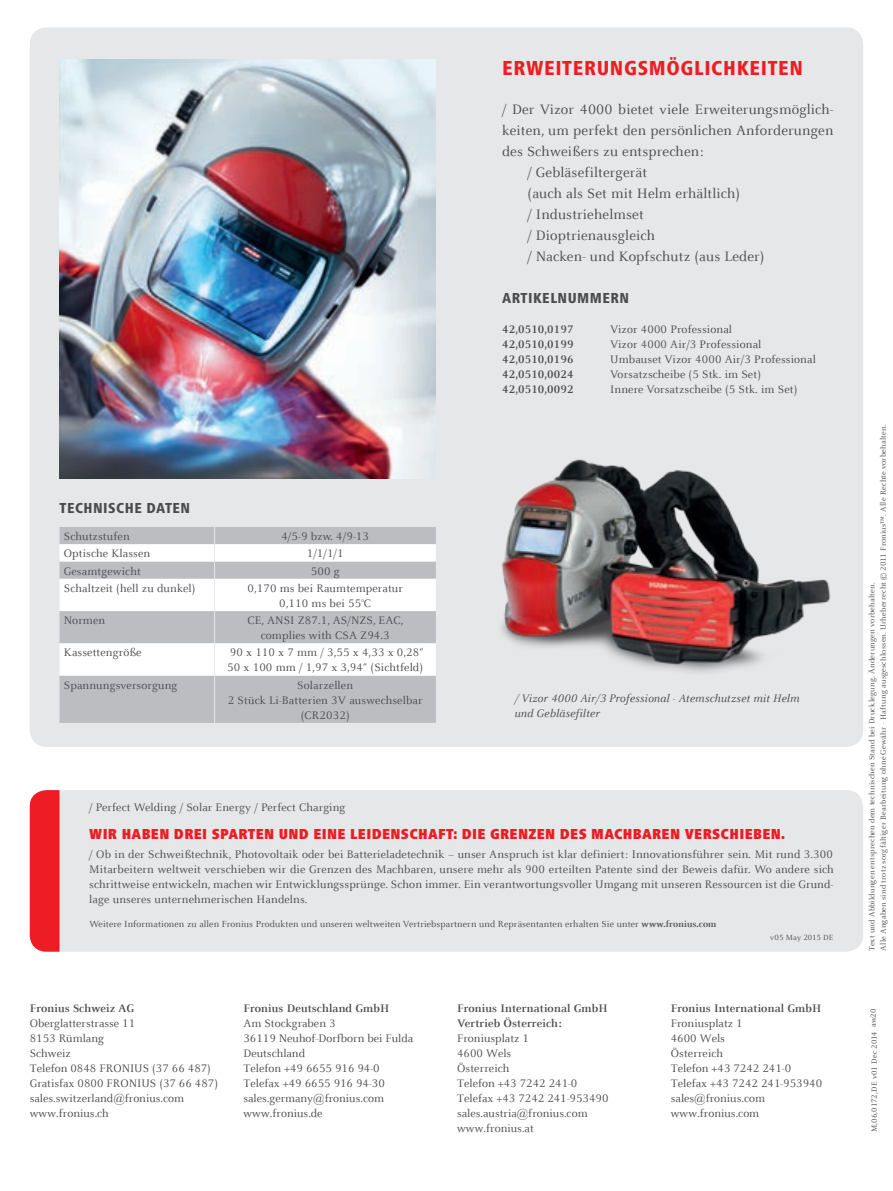
<style>
.page{position:relative;width:893px;height:1191px;background:#fff}
.page>*{position:absolute;margin:0;border:0;box-sizing:border-box;transform-origin:0 0}
.t1{font:800 condensed 21px "Frutiger Next LTW1 G";letter-spacing:.03em;color:#ee1d23}
.t2{font:15px "Celeste Offc Pro";letter-spacing:.01em;color:#4b4c4d}
.t3{font:900 condensed 15px "Frutiger Next LTW1 G";letter-spacing:.02em;color:#ee1d23}
.t4{font:800 condensed 15px "Frutiger Next LTW1 G";letter-spacing:.03em;color:#4b4c4d}
.t5{font:12px/15px "Celeste Offc Pro";letter-spacing:.01em;color:#4b4c4d}
.t6{font:700 12px/15px "Celeste Offc Pro";letter-spacing:.01em;color:#4b4c4d}
.t7{font:italic 12px/15px "Celeste Offc Pro";letter-spacing:.01em;color:#4b4c4d}
.t8{font:9.75px "Celeste Offc Pro";letter-spacing:.01em;color:#4b4c4d}
.t9{font:8.25px/11.2px "Celeste Offc Pro";letter-spacing:.02em;color:#4b4c4d}
.s1{font-weight:700}
</style>
<div class="page">
<div style="left:30px;top:27px;width:833px;height:720px;background:#e6e7e9;border-radius:17px"></div>
<img style="left:60px;top:60px;width:376px;height:418px">
<img style="left:501px;top:459px;width:330px;height:213px">
<div style="left:60px;top:790px;width:803px;height:161px;background:#e6e7e9"></div>
<div style="left:30px;top:790px;width:30px;height:161px;background:#ee1d23"></div>
<div style="left:60px;top:527px;width:376px;height:196px;background:#bcbdc0"></div>
<svg style="left:60px;top:544px;width:376px;height:131px;background:#e5e6e7"></svg>
<svg style="left:214px;top:527px;width:1px;height:52px"></svg>
<hr style="left:214px;top:579px;width:1px;height:32px;background:#e6e7e9">
<hr style="left:214px;top:611px;width:1px;height:32px;background:#e6e7e9">
<hr style="left:214px;top:643px;width:1px;height:32px;background:#e6e7e9">
<hr style="left:214px;top:675px;width:1px;height:48px;background:#e6e7e9">
<h1 class="t1" style="left:502px;top:56px;width:302px">ERWEITERUNGSMÖGLICHKEITEN</h1>
<p class="t2" style="left:502px;top:100px;width:333px">/ Der Vizor 4000 bietet viele Erweiterungsmöglich-</p>
<p class="t2" style="left:502px;top:121px;width:333px">keiten, um perfekt den persönlichen Anforderungen</p>
<p class="t2" style="left:502px;top:142px;width:203px">des Schweißers zu entsprechen:</p>
<p class="t2" style="left:528px;top:163px;width:121px">/ Gebläsefiltergerät</p>
<p class="t2" style="left:528px;top:184px;width:214px">(auch als Set mit Helm erhältlich)</p>
<p class="t2" style="left:528px;top:205px;width:118px">/ Industriehelmset</p>
<p class="t2" style="left:528px;top:226px;width:129px">/ Dioptrienausgleich</p>
<p class="t2" style="left:528px;top:247px;width:238px">/ Nacken- und Kopfschutz (aus Leder)</p>
<p class="t4" style="left:60px;top:499px;width:132px">TECHNISCHE DATEN</p>
<p class="t5" style="left:64px;top:528px;width:67px">Schutzstufen</p>
<p class="t5" style="left:281px;top:528px;width:89px">4/5-9 bzw. 4/9-13</p>
<p class="t5" style="left:64px;top:546px;width:88px">Optische Klassen</p>
<p class="t5" style="left:307px;top:546px;width:38px">1/1/1/1</p>
<p class="t5" style="left:64px;top:563px;width:79px">Gesamtgewicht</p>
<p class="t5" style="left:311px;top:563px;width:30px">500 g</p>
<p class="t5" style="left:64px;top:580px;width:133px">Schaltzeit (hell zu dunkel)</p>
<p class="t5" style="left:247px;top:580px;width:157px;text-align:center">0,170 ms bei Raumtemperatur<br>0,110 ms bei 55°C</p>
<p class="t5" style="left:64px;top:612px;width:43px">Normen</p>
<p class="t5" style="left:247px;top:612px;width:157px;text-align:center">CE, ANSI Z87.1, AS/NZS, EAC, complies with CSA Z94.3</p>
<p class="t5" style="left:64px;top:645px;width:79px">Kassettengröße</p>
<p class="t5" style="left:227px;top:645px;width:198px">90 x 110 x 7 mm / 3,55 x 4,33 x 0,28“<br>50 x 100 mm / 1,97 x 3,94“ (Sichtfeld)</p>
<p class="t5" style="left:64px;top:677px;width:115px">Spannungsversorgung</p>
<p class="t5" style="left:228px;top:677px;width:196px;text-align:center">Solarzellen<br>2 Stück Li-Batterien 3V auswechselbar (CR2032)</p>
<p class="t5" style="left:89px;top:800px;width:258px">/ Perfect Welding / Solar Energy / Perfect Charging</p>
<p class="t4" style="left:502px;top:289px;width:129px">ARTIKELNUMMERN</p>
<p class="t6" style="left:502px;top:321px;width:73px">42,0510,0197</p>
<p class="t5" style="left:610px;top:321px;width:123px">Vizor 4000 Professional</p>
<p class="t6" style="left:502px;top:336px;width:73px">42,0510,0199</p>
<p class="t5" style="left:610px;top:336px;width:153px">Vizor 4000 Air/3 Professional</p>
<p class="t6" style="left:502px;top:351px;width:73px">42,0510,0196</p>
<p class="t5" style="left:610px;top:351px;width:207px">Umbauset Vizor 4000 Air/3 Professional</p>
<p class="t6" style="left:502px;top:366px;width:73px">42,0510,0024</p>
<p class="t5" style="left:610px;top:366px;width:152px">Vorsatzscheibe (5 Stk. im Set)</p>
<p class="t6" style="left:502px;top:381px;width:73px">42,0510,0092</p>
<p class="t5" style="left:610px;top:381px;width:189px">Innere Vorsatzscheibe (5 Stk. im Set)</p>
<p class="t7" style="left:514px;top:690px;width:286px">/ Vizor 4000 Air/3 Professional - Atemschutzset mit Helm und Gebläsefilter</p>
<p class="t3" style="left:89px;top:825px;width:697px">WIR HABEN DREI SPARTEN UND EINE LEIDENSCHAFT: DIE GRENZEN DES MACHBAREN VERSCHIEBEN.</p>
<p class="t5" style="left:89px;top:847px;width:746px;text-align:justify">/ Ob in der Schweißtechnik, Photovoltaik oder bei Batterieladetechnik − unser Anspruch ist klar definiert: Innovationsführer sein. Mit rund 3.300<br>Mitarbeitern weltweit verschieben wir die Grenzen des Machbaren, unsere mehr als 900 erteilten Patente sind der Beweis dafür. Wo andere sich schrittweise entwickeln, machen wir Entwicklungssprünge. Schon immer. Ein verantwortungsvoller Umgang mit unseren Ressourcen ist die Grund&shy;lage unseres unternehmerischen Handelns.</p>
<p class="t8" style="left:89px;top:918px;width:628px">Weitere Informationen zu allen Fronius Produkten und unseren weltweiten Vertriebspartnern und Repräsentanten erhalten Sie unter <span class="s1">www.fronius.com</span></p>
<p class="t6" style="left:30px;top:1000px;width:106px">Fronius Schweiz AG</p>
<p class="t5" style="left:30px;top:1015px;width:190px">Oberglatterstrasse 11<br>8153 Rümlang<br>Schweiz<br>Telefon 0848 FRONIUS (37 66 487)<br>Gratisfax 0800 FRONIUS (37 66 487) sales.switzerland@fronius.com www.fronius.ch</p>
<p class="t6" style="left:243px;top:1000px;width:147px">Fronius Deutschland GmbH</p>
<p class="t5" style="left:243px;top:1015px;width:171px">Am Stockgraben 3<br>36119 Neuhof-Dorfborn bei Fulda<br>Deutschland<br>Telefon +49 6655 916 94-0<br>Telefax +49 6655 916 94-30 sales.germany@fronius.com www.fronius.de</p>
<p class="t6" style="left:457px;top:1000px;width:152px">Fronius International GmbH<br>Vertrieb Österreich:</p>
<p class="t5" style="left:457px;top:1030px;width:153px">Froniusplatz 1<br>4600 Wels<br>Österreich<br>Telefon +43 7242 241-0<br>Telefax +43 7242 241-953490 sales.austria@fronius.com www.fronius.at</p>
<p class="t9" style="left:770px;top:931px;width:65px">v05 May 2015 DE</p>
<p class="t6" style="left:671px;top:1000px;width:152px">Fronius International GmbH</p>
<p class="t5" style="left:671px;top:1015px;width:153px">Froniusplatz 1<br>4600 Wels<br>Österreich<br>Telefon +43 7242 241-0<br>Telefax +43 7242 241-953940 sales@fronius.com www.fronius.com</p>
<p class="t9" style="left:866px;top:951px;width:528px;rotate:-90deg">Text und Abbildungen entsprechen dem technischen Stand bei Drucklegung. Änderungen vorbehalten.<br>Alle Angaben sind trotz sorgfältiger Bearbeitung ohne Gewähr - Haftung ausgeschlossen. Urheberrecht © 2011 Fronius™. Alle Rechte vorbehalten.</p>
<p class="t9" style="left:868px;top:1027px;width:20px;rotate:-90deg">aw20</p>
<p class="t9" style="left:869px;top:1132px;width:103px;rotate:-90deg">M,06,0172,DE v01 Dec 2014</p>
</div>
